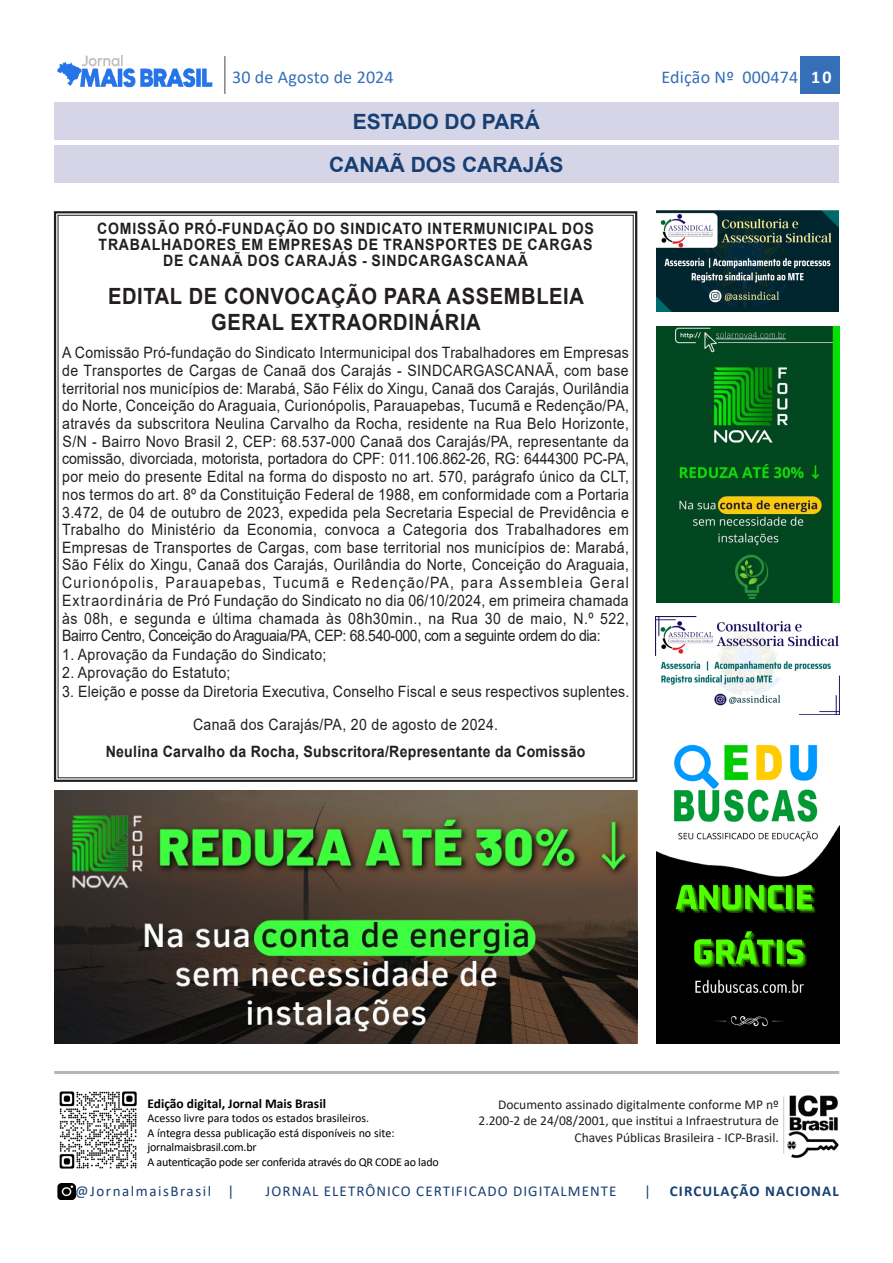
<style>
.page{position:relative;width:893px;height:1263px;background:#fff}
.page>*{position:absolute;margin:0;border:0;box-sizing:border-box;transform-origin:0 0}
.t1{font:700 22.35px/26.5px "Arial";letter-spacing:.03em;color:#231f20;text-align:center;scale:.9 1}
.t2{font:700 21px/43px "Arial";color:#173f72;text-align:center}
.t3{font:18px "Calibri";letter-spacing:.01em;color:#346fb7}
.t4{font:15.6px/17.7px "Arial";letter-spacing:.015em;color:#231f20;text-align:justify;scale:.9 1}
.t5{font:700 15.6px/15.9px "Arial";letter-spacing:.055em;color:#231f20;text-align:center;scale:.9 1}
.t6{font:700 15.6px "Arial";letter-spacing:.02em;color:#231f20;scale:.9 1}
.t7{font:15px "Calibri";letter-spacing:.07em;color:#173f72}
.t8{font:15px "Calibri";letter-spacing:.105em;color:#173f72}
.t9{font:700 15px "Calibri";letter-spacing:.07em;color:#173f72}
.t10{font:13.5px/16.2px "Calibri";color:#231f20;text-align:right}
.t11{font:700 13.5px "Calibri";color:#000}
.t12{font:12px/14.4px "Calibri";letter-spacing:-.01em;color:#000}
.s1{font-weight:700;color:#fff}
</style>
<div class="page">
<div style="left:800px;top:56px;width:40px;height:38px;background:#346fb7"></div>
<hr style="left:224px;top:56px;width:2px;height:38px;background:#808285">
<img style="left:57px;top:56px;width:156px;height:32px">
<img style="left:59px;top:1091px;width:78px;height:78px">
<img style="left:57px;top:1184px;width:18px;height:16px">
<hr style="left:54px;top:1071px;width:785px;height:3px;background:#b5b6b6">
<img style="left:783px;top:1095px;width:56px;height:64px">
<hr style="left:783px;top:1096px;width:1px;height:57px;background:#c7c7d9">
<div style="left:54px;top:102px;width:785px;height:38px;background:#d5d5e7"></div>
<div style="left:54px;top:145px;width:785px;height:38px;background:#d5d5e7"></div>
<img style="left:657px;top:744px;width:182px;height:299px">
<img style="left:656px;top:210px;width:183px;height:102px">
<img style="left:656px;top:326px;width:184px;height:277px">
<img style="left:656px;top:616px;width:183px;height:99px">
<div style="left:54px;top:211px;width:583px;height:571px;border:2px solid #231f20"></div>
<img style="left:54px;top:791px;width:584px;height:252px">
<p class="t3" style="left:232px;top:65px;width:163px">30 de Agosto de 2024</p>
<p class="t3" style="left:662px;top:65px;width:172px">Edição Nº 000474 <span class="s1">10</span></p>
<h2 class="t2" style="left:329px;top:100px;width:236px">ESTADO DO PARÁ<br>CANAÃ DOS CARAJÁS</h2>
<p class="t5" style="left:97px;top:221px;width:553px">COMISSÃO PRÓ-FUNDAÇÃO DO SINDICATO INTERMUNICIPAL DOS<br>TRABALHADORES EM EMPRESAS DE TRANSPORTES DE CARGAS<br>DE CANAÃ DOS CARAJÁS - SINDCARGASCANAÃ</p>
<h1 class="t1" style="left:108px;top:283px;width:530px">EDITAL DE CONVOCAÇÃO PARA ASSEMBLEIA<br>GERAL EXTRAORDINÁRIA</h1>
<p class="t4" style="left:62px;top:344px;width:631px">A Comissão Pró-fundação do Sindicato Intermunicipal dos Trabalhadores em Empresas de Transportes de Cargas de Canaã dos Carajás - SINDCARGASCANAÃ, com base territorial nos municípios de: Marabá, São Félix do Xingu, Canaã dos Carajás, Ourilândia do Norte, Conceição do Araguaia, Curionópolis, Parauapebas, Tucumã e Redenção/PA, através da subscritora Neulina Carvalho da Rocha, residente na Rua Belo Horizonte, S/N - Bairro Novo Brasil 2, CEP: 68.537-000 Canaã dos Carajás/PA, representante da comissão, divorciada, motorista, portadora do CPF: 011.106.862-26, RG: 6444300 PC-PA, por meio do presente Edital na forma do disposto no art. 570, parágrafo único da CLT, nos termos do art. 8º da Constituição Federal de 1988, em conformidade com a Portaria 3.472, de 04 de outubro de 2023, expedida pela Secretaria Especial de Previdência e Trabalho do Ministério da Economia, convoca a Categoria dos Trabalhadores em Empresas de Transportes de Cargas, com base territorial nos municípios de: Marabá, São Félix do Xingu, Canaã dos Carajás, Ourilândia do Norte, Conceição do Araguaia, Curionópolis, Parauapebas, Tucumã e Redenção/PA, para Assembleia Geral Extraordinária de Pró Fundação do Sindicato no dia 06/10/2024, em primeira chamada às 08h, e segunda e última chamada às 08h30min., na Rua 30 de maio, N.º 522, Bairro Centro, Conceição do Araguaia/PA, CEP: 68.540-000, com a seguinte ordem do dia:</p>
<p class="t4" style="left:62px;top:645px;width:295px">1. Aprovação da Fundação do Sindicato;</p>
<p class="t4" style="left:62px;top:664px;width:188px">2. Aprovação do Estatuto;</p>
<p class="t4" style="left:62px;top:675px;width:631px;line-height:33.2px;text-align:center">3. Eleição e posse da Diretoria Executiva, Conselho Fiscal e seus respectivos suplentes.<br>Canaã dos Carajás/PA, 20 de agosto de 2024.</p>
<p class="t6" style="left:106px;top:740px;width:535px">Neulina Carvalho da Rocha, Subscritora/Representante da Comissão</p>
<p class="t11" style="left:147px;top:1094px;width:180px">Edição digital, Jornal Mais Brasil</p>
<p class="t12" style="left:147px;top:1111px;width:293px">Acesso livre para todos os estados brasileiros.<br>A íntegra dessa publicação está disponíveis no site: jornalmaisbrasil.com.br<br>A autenticação pode ser conferida através do QR CODE ao lado</p>
<p class="t10" style="left:479px;top:1096px;width:302px">Documento assinado digitalmente conforme MP nº<br>2.200-2 de 24/08/2001, que institui a Infraestrutura de<br>Chaves Públicas Brasileira - ICP-Brasil.</p>
<p class="t8" style="left:75px;top:1181px;width:161px">@JornalmaisBrasil |</p>
<p class="t7" style="left:266px;top:1181px;width:352px">JORNAL ELETRÔNICO CERTIFICADO DIGITALMENTE</p>
<p class="t7" style="left:644px;top:1181px;width:8px">|</p>
<p class="t9" style="left:670px;top:1181px;width:170px">CIRCULAÇÃO NACIONAL</p>
</div>
